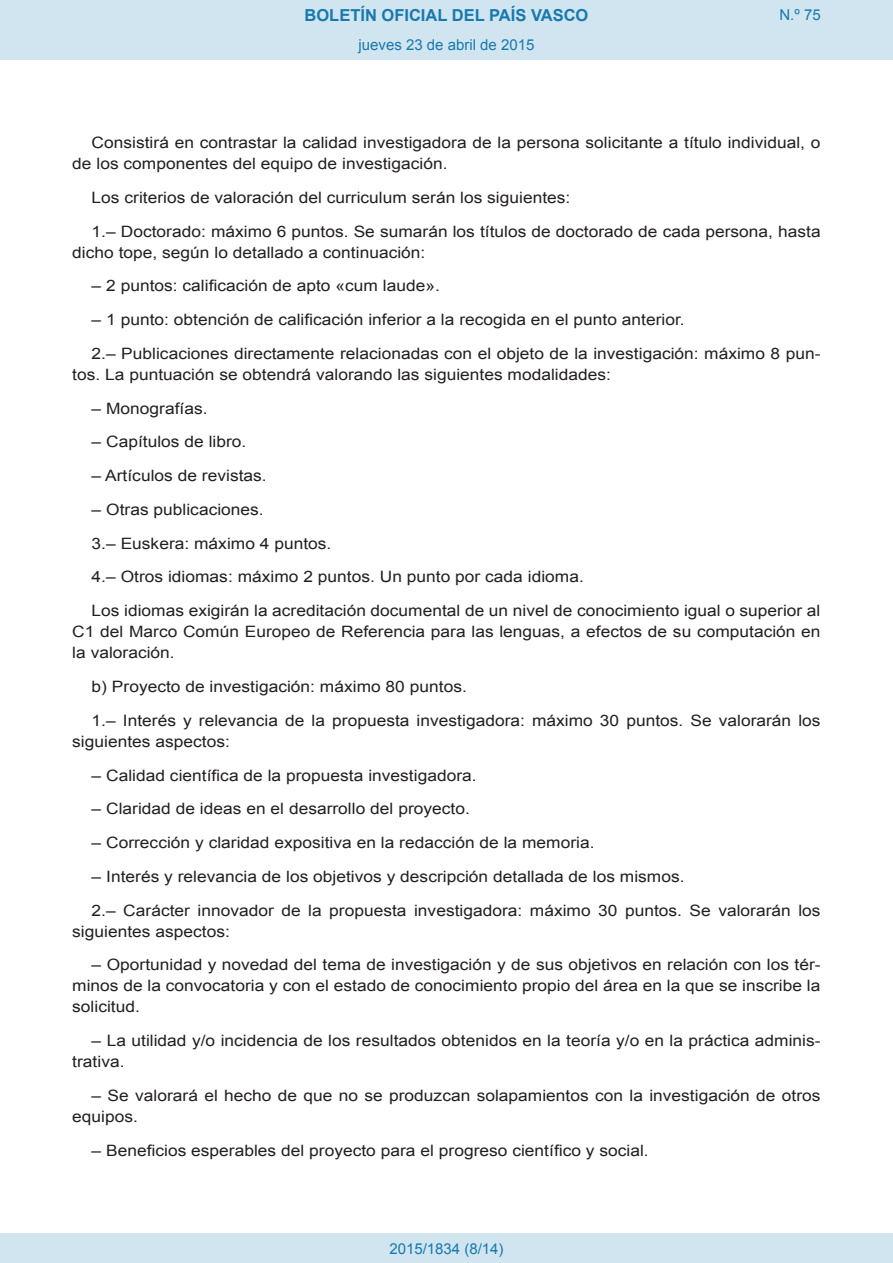
<style>
.page{position:relative;width:893px;height:1263px;background:#fff}
.page>*{position:absolute;margin:0;border:0;box-sizing:border-box;transform-origin:0 0}
.t1{font:700 16.5px "Arial";color:#1879ad}
.BOPVDetalle{font:15.6px/21px "Arial";color:#231f20;scale:1.11 1}
.Paginacion_Centro{font:15px "Arial";color:#1879ad}
</style>
<div class="page">
<div style="left:0;top:0;width:893px;height:60px;background:#d0e5f0"></div>
<div style="left:0;top:1233px;width:893px;height:30px;background:#d0e5f0"></div>
<p class="t1" style="left:305px;top:4px;width:285px">BOLETÍN OFICIAL DEL PAÍS VASCO</p>
<p class="Paginacion_Centro" style="left:358px;top:35px;width:177px">jueves 23 de abril de 2015</p>
<p class="Paginacion_Centro" style="left:779px;top:5px;width:43px">N.º 75</p>
<p class="BOPVDetalle" style="left:72px;top:132px;width:676px;text-indent:19px">Consistirá en contrastar la calidad investigadora de la persona solicitante a título individual, o de los componentes del equipo de investigación.</p>
<p class="BOPVDetalle" style="left:92px;top:187px;width:433px">Los criterios de valoración del curriculum serán los siguientes:</p>
<p class="BOPVDetalle" style="left:72px;top:221px;width:676px;text-indent:19px">1.– Doctorado: máximo 6 puntos. Se sumarán los títulos de doctorado de cada persona, hasta dicho tope, según lo detallado a continuación:</p>
<p class="BOPVDetalle" style="left:92px;top:276px;width:315px">– 2 puntos: calificación de apto «cum laude».</p>
<p class="BOPVDetalle" style="left:92px;top:309px;width:536px">– 1 punto: obtención de calificación inferior a la recogida en el punto anterior.</p>
<p class="BOPVDetalle" style="left:72px;top:343px;width:676px;text-indent:19px">2.– Publicaciones directamente relacionadas con el objeto de la investigación: máximo 8 pun&shy;tos. La puntuación se obtendrá valorando las siguientes modalidades:</p>
<p class="BOPVDetalle" style="left:92px;top:398px;width:106px">– Monografías.</p>
<p class="BOPVDetalle" style="left:92px;top:432px;width:141px">– Capítulos de libro.</p>
<p class="BOPVDetalle" style="left:92px;top:465px;width:159px">– Artículos de revistas.</p>
<p class="BOPVDetalle" style="left:92px;top:499px;width:157px">– Otras publicaciones.</p>
<p class="BOPVDetalle" style="left:92px;top:533px;width:218px">3.– Euskera: máximo 4 puntos.</p>
<p class="BOPVDetalle" style="left:92px;top:567px;width:445px">4.– Otros idiomas: máximo 2 puntos. Un punto por cada idioma.</p>
<p class="BOPVDetalle" style="left:72px;top:600px;width:676px;text-align:justify;text-indent:19px">Los idiomas exigirán la acreditación documental de un nivel de conocimiento igual o superior al C1 del Marco Común Europeo de Referencia para las lenguas, a efectos de su computación en la valoración.</p>
<p class="BOPVDetalle" style="left:92px;top:676px;width:340px">b) Proyecto de investigación: máximo 80 puntos.</p>
<p class="BOPVDetalle" style="left:72px;top:710px;width:676px;text-indent:19px">1.– Interés y relevancia de la propuesta investigadora: máximo 30 puntos. Se valorarán los siguientes aspectos:</p>
<p class="BOPVDetalle" style="left:92px;top:765px;width:348px">– Calidad científica de la propuesta investigadora.</p>
<p class="BOPVDetalle" style="left:92px;top:798px;width:342px">– Claridad de ideas en el desarrollo del proyecto.</p>
<p class="BOPVDetalle" style="left:92px;top:832px;width:455px">– Corrección y claridad expositiva en la redacción de la memoria.</p>
<p class="BOPVDetalle" style="left:92px;top:866px;width:536px">– Interés y relevancia de los objetivos y descripción detallada de los mismos.</p>
<p class="BOPVDetalle" style="left:72px;top:900px;width:676px;text-indent:19px">2.– Carácter innovador de la propuesta investigadora: máximo 30 puntos. Se valorarán los siguientes aspectos:</p>
<p class="BOPVDetalle" style="left:72px;top:954px;width:676px;text-align:justify;text-indent:19px">– Oportunidad y novedad del tema de investigación y de sus objetivos en relación con los tér&shy;minos de la convocatoria y con el estado de conocimiento propio del área en la que se inscribe la solicitud.</p>
<p class="BOPVDetalle" style="left:72px;top:1030px;width:676px;text-indent:19px">– La utilidad y/o incidencia de los resultados obtenidos en la teoría y/o en la práctica adminis&shy;trativa.</p>
<p class="BOPVDetalle" style="left:72px;top:1085px;width:676px;text-indent:19px">– Se valorará el hecho de que no se produzcan solapamientos con la investigación de otros equipos.</p>
<p class="BOPVDetalle" style="left:92px;top:1140px;width:503px">– Beneficios esperables del proyecto para el progreso científico y social.</p>
<p class="Paginacion_Centro" style="left:389px;top:1238px;width:116px">2015/1834 (8/14)</p>
</div>
